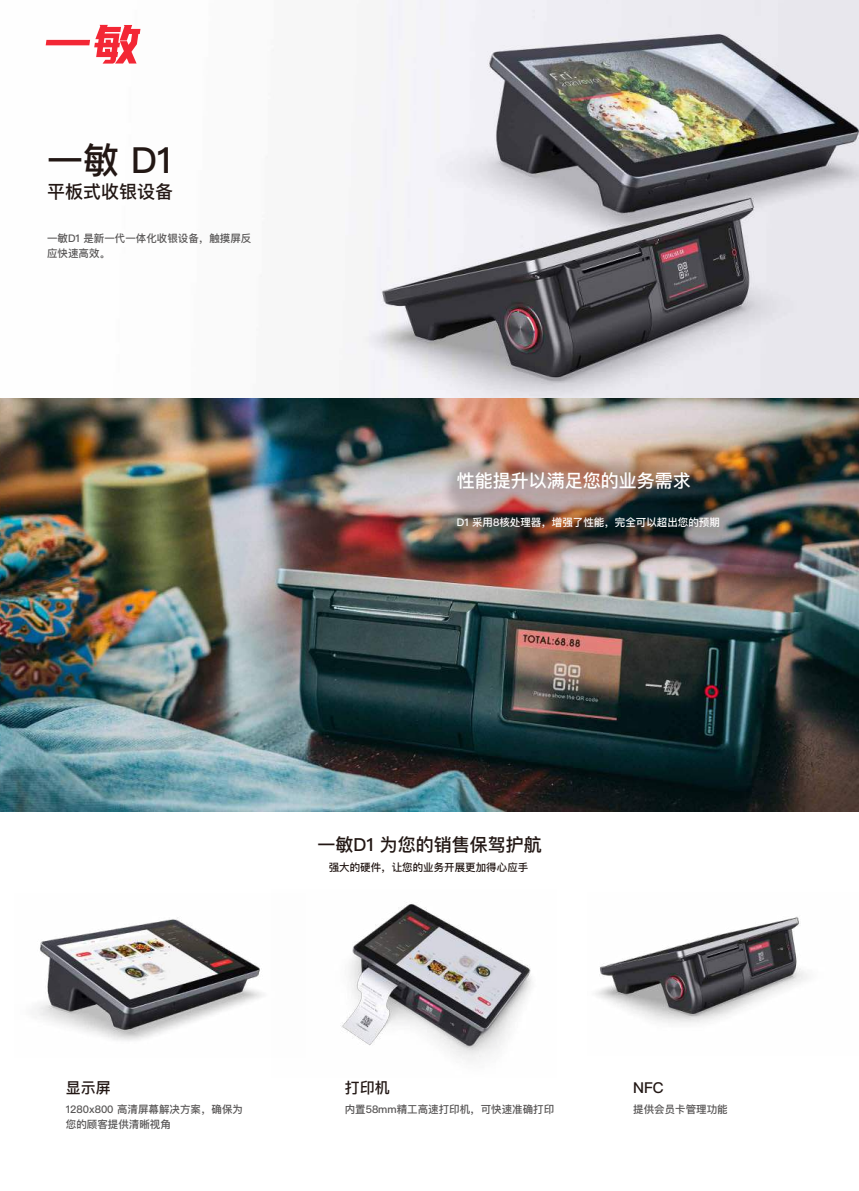
<style>
.page{position:relative;width:859px;height:1191px;background:#fff}
.page>*{position:absolute;margin:0;border:0;box-sizing:border-box;transform-origin:0 0}
.t1{font:500 36px "Ping Fang SC";color:#221714}
.t2{font:500 18px "Ping Fang SC";color:#221714}
.t3{font:500 18px "Ping Fang SC";color:#fff}
.t4{font:500 15px "Ping Fang SC";color:#221714}
.t5{font:500 10.5px/15px "Ping Fang SC";color:#585656}
.t6{font:500 10.5px "Ping Fang SC";color:#fff}
.t7{font:500 10.5px "Ping Fang SC";color:#221714}
</style>
<div class="page">
<img style="left:0;top:0;width:859px;height:811px">
<img style="left:436px;top:449px;width:389px;height:117px">
<img style="left:438px;top:453px;width:396px;height:73px">
<img style="left:438px;top:498px;width:377px;height:62px">
<img style="left:35px;top:917px;width:227px;height:124px">
<img style="left:340px;top:904px;width:192px;height:157px">
<img style="left:595px;top:916px;width:212px;height:107px">
<svg style="left:46px;top:25px;width:94px;height:39px"></svg>
<h1 class="t1" style="left:47px;top:138px;width:126px">一敏 D1</h1>
<h2 class="t2" style="left:47px;top:180px;width:128px">平板式收银设备</h2>
<p class="t5" style="left:47px;top:231px;width:206px">一敏D1 是新一代一体化收银设备，触摸屏反应快速高效。</p>
<h2 class="t3" style="left:457px;top:470px;width:235px">性能提升以满足您的业务需求</h2>
<p class="t6" style="left:457px;top:515px;width:265px">D1 采用8核处理器，增强了性能，完全可以超出您的预期</p>
<h2 class="t2" style="left:318px;top:834px;width:226px">一敏D1 为您的销售保驾护航</h2>
<p class="t7" style="left:329px;top:861px;width:201px">强大的硬件，让您的业务开展更加得心应手</p>
<h3 class="t4" style="left:66px;top:1078px;width:46px">显示屏</h3>
<p class="t5" style="left:66px;top:1101px;width:179px">1280x800 高清屏幕解决方案，确保为您的顾客提供清晰视角</p>
<h3 class="t4" style="left:345px;top:1078px;width:46px">打印机</h3>
<p class="t5" style="left:345px;top:1101px;width:211px">内置58mm精工高速打印机，可快速准确打印</p>
<h3 class="t4" style="left:633px;top:1078px;width:32px">NFC</h3>
<p class="t5" style="left:633px;top:1101px;width:96px">提供会员卡管理功能</p>
</div>
